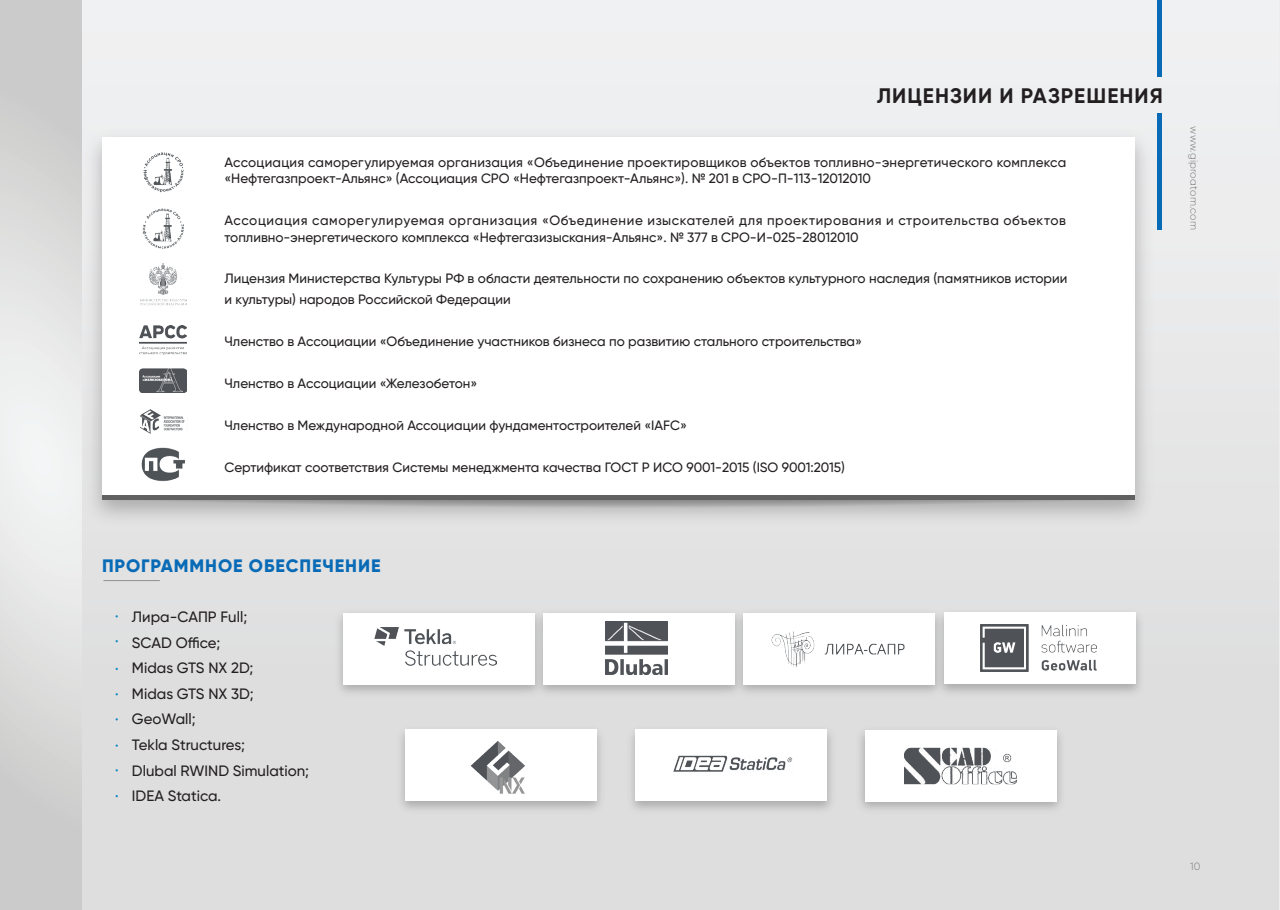
<style>
.page{position:relative;width:1280px;height:910px;background:#fff}
.page>*{position:absolute;margin:0;border:0;box-sizing:border-box;transform-origin:0 0}
.t1{font:700 21px "Gilroy";letter-spacing:.05em;color:#231f20}
.t2{font:800 18px "Gilroy";letter-spacing:.05em;color:#096bb6}
.t3{font:500 15px/25.5px "Gilroy";color:#231f20}
.t4{font:500 13.5px/16.5px "Gilroy";color:#231f20}
.t5{font:500 13.5px/16.5px "Gilroy";letter-spacing:.025em;color:#231f20}
.t6{font:300 10.5px "Gilroy";letter-spacing:.025em;color:#7d7d7c}
</style>
<div class="page">
<div style="left:0;top:0;width:1279px;height:909px;background:linear-gradient(to right,#e3e4e5,#e6e6e7)"></div>
<div style="left:1157px;top:0;width:5px;height:77px;background:#096bb6"></div>
<div style="left:1157px;top:113px;width:5px;height:117px;background:#096bb6"></div>
<svg style="left:0;top:1px;width:81px;height:909px;background:#dcdcdc"></svg>
<img style="left:77px;top:120px;width:1084px;height:414px">
<div style="left:103px;top:137px;width:1032px;height:363px;background:#fff"></div>
<img style="left:140px;top:368px;width:47px;height:24px">
<img style="left:141px;top:447px;width:44px;height:35px">
<hr style="left:103px;top:580px;width:57px;height:1px;background:#8f9194">
<img style="left:142px;top:208px;width:42px;height:41px">
<img style="left:143px;top:151px;width:42px;height:42px;border-radius:21px">
<svg style="left:102px;top:500px;width:1033px;height:8px;background:#adacad"></svg>
<hr style="left:103px;top:496px;width:1032px;height:4px;background:#606160">
<img style="left:150px;top:264px;width:27px;height:30px">
<img style="left:140px;top:299px;width:47px;height:7px">
<img style="left:140px;top:325px;width:46px;height:30px">
<img style="left:140px;top:409px;width:45px;height:25px">
<img style="left:330px;top:605px;width:201px;height:97px">
<div style="left:343px;top:613px;width:191px;height:72px;background:#fff"></div>
<img style="left:375px;top:627px;width:121px;height:39px">
<img style="left:531px;top:605px;width:217px;height:97px">
<div style="left:544px;top:613px;width:191px;height:72px;background:#fff"></div>
<img style="left:605px;top:622px;width:63px;height:52px">
<img style="left:948px;top:604px;width:200px;height:97px">
<div style="left:944px;top:613px;width:191px;height:71px;background:#fff"></div>
<img style="left:981px;top:624px;width:115px;height:48px">
<img style="left:623px;top:721px;width:217px;height:97px">
<div style="left:636px;top:730px;width:191px;height:71px;background:#fff"></div>
<img style="left:673px;top:755px;width:120px;height:17px">
<img style="left:731px;top:604px;width:217px;height:97px">
<div style="left:744px;top:613px;width:191px;height:71px;background:#fff"></div>
<img style="left:771px;top:631px;width:44px;height:36px">
<img style="left:824px;top:643px;width:81px;height:12px">
<img style="left:852px;top:721px;width:217px;height:97px">
<div style="left:865px;top:730px;width:191px;height:71px;background:#fff"></div>
<img style="left:904px;top:747px;width:113px;height:38px">
<img style="left:392px;top:721px;width:218px;height:97px">
<div style="left:405px;top:730px;width:192px;height:71px;background:#fff"></div>
<img style="left:470px;top:741px;width:55px;height:53px">
<h1 class="t1" style="left:877px;top:83px;width:287px">ЛИЦЕНЗИИ И РАЗРЕШЕНИЯ</h1>
<p class="t4" style="left:224px;top:154px;width:843px">Ассоциация саморегулируемая организация «Объединение проектировщиков объектов топливно-энергетического комплекса «Нефтегазпроект-Альянс» (Ассоциация СРО «Нефтегазпроект-Альянс»). № 201 в СРО-П-113-12012010</p>
<p class="t5" style="left:224px;top:212px;width:843px">Ассоциация саморегулируемая организация «Объединение изыскателей для проектирования и строительства объектов топливно-энергетического комплекса «Нефтегазизыскания-Альянс». № 377 в СРО-И-025-28012010</p>
<p class="t4" style="left:224px;top:268px;width:844px;line-height:21px">Лицензия Министерства Культуры РФ в области деятельности по сохранению объектов культурного наследия (памятников истории и культуры) народов Российской Федерации</p>
<p class="t4" style="left:224px;top:333px;width:639px">Членство в Ассоциации «Объединение участников бизнеса по развитию стального строительства»</p>
<p class="t4" style="left:224px;top:375px;width:255px">Членство в Ассоциации «Железобетон»</p>
<p class="t4" style="left:224px;top:417px;width:464px">Членство в Международной Ассоциации фундаментостроителей «IAFC»</p>
<p class="t4" style="left:224px;top:459px;width:622px">Сертификат соответствия Системы менеджмента качества ГОСТ Р ИСО 9001-2015 (ISO 9001:2015)</p>
<p class="t6" style="left:1200px;top:126px;width:105px;rotate:90deg">www.giproatom.com</p>
<h2 class="t2" style="left:102px;top:554px;width:280px">ПРОГРАММНОЕ ОБЕСПЕЧЕНИЕ</h2>
<p class="t3" style="left:132px;top:604px;width:179px">Лира-САПР Full;<br>SCAD Office;<br>Midas GTS NX 2D;<br>Midas GTS NX 3D;<br>GeoWall;<br>Tekla Structures;<br>Dlubal RWIND Simulation;<br>IDEA Statica.</p>
<p class="t6" style="left:1190px;top:859px;width:12px">10</p>
</div>
